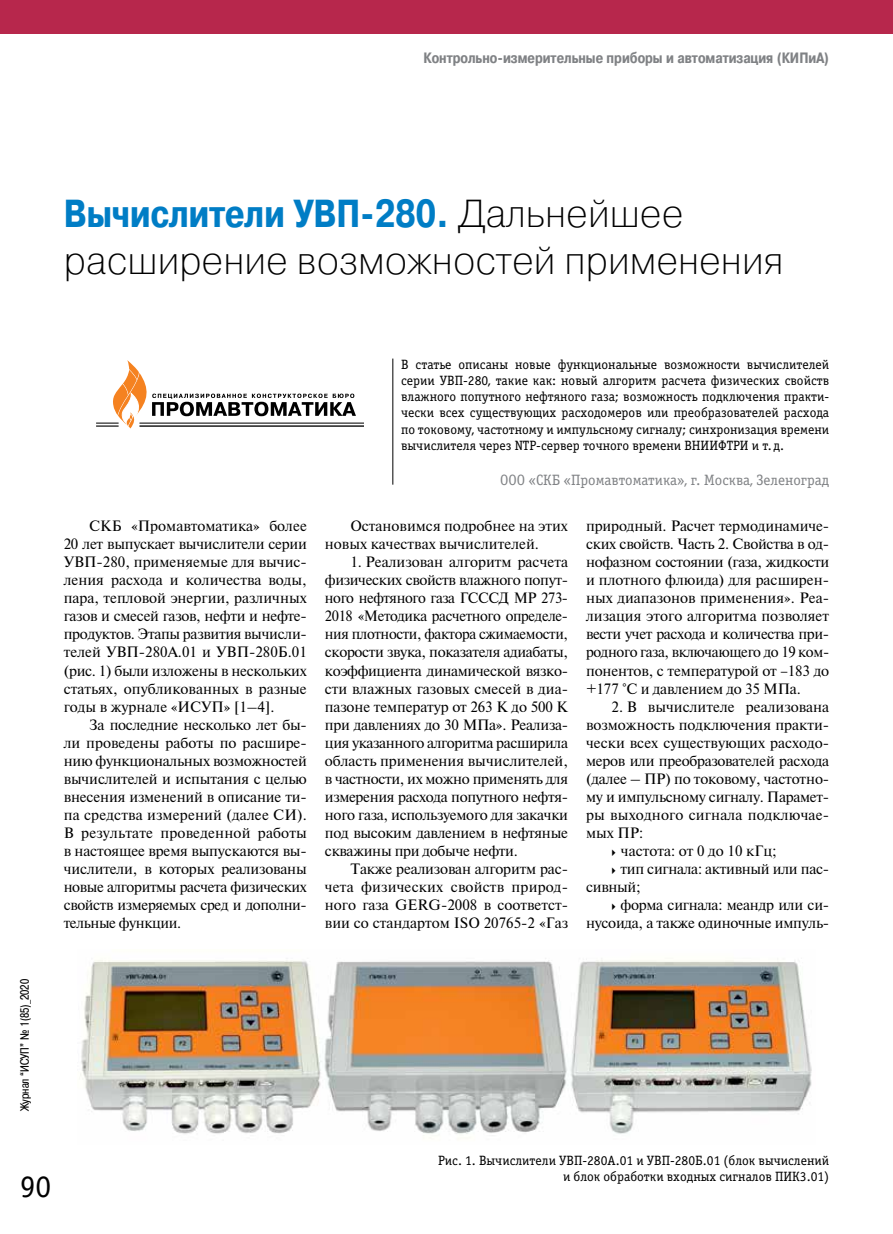
<style>
.page{position:relative;width:893px;height:1234px;background:#fff}
.page>*{position:absolute;margin:0;border:0;box-sizing:border-box;transform-origin:0 0}
.t1{font:39px "Pragmatica Light C";color:#000}
.t2{font:700 39px "Pragmatica Cond C";color:#007dc5}
.t3{font:31.5px "Officina Serif C";color:#000}
.t4{font:15px/18px "Newton";letter-spacing:-.02em;color:#000;text-align:justify}
.t5{font:15px/18px "Newton";color:#000}
.t6{font:700 15px "Pragmatica Cond C";color:#808285}
.t7{font:15px "Officina Serif C";color:#808285}
.t8{font:15px "Newton";letter-spacing:.01em;color:#000}
.t9{font:13.5px/16.2px "Officina Serif C";color:#000;text-align:justify}
.t10{font:12px "Pragmatica Cond C";color:#000}
.s1{font-family:"Pragmatica Light C";font-weight:400;color:#000}
</style>
<div class="page">
<div style="left:0;top:0;width:893px;height:34px;background:#b7274c"></div>
<hr style="left:393px;top:358px;width:1px;height:126px;background:#000">
<hr style="left:139px;top:422px;width:225px;height:1px;background:#000">
<hr style="left:139px;top:425px;width:225px;height:1px;background:#000">
<svg style="left:96px;top:360px;width:260px;height:69px"></svg>
<img style="left:80px;top:958px;width:732px;height:180px">
<p class="t6" style="left:424px;top:50px;width:407px">Контрольно-измерительные приборы и автоматизация (КИПиА)</p>
<h1 class="t2" style="left:64px;top:191px;width:621px">Вычислители УВП‑280. <span class="s1">Дальнейшее</span></h1>
<h1 class="t1" style="left:64px;top:238px;width:721px">расширение возможностей применения</h1>
<p class="t4" style="left:64px;top:516px;width:245px;text-indent:26px">СКБ «Промавтоматика» более 20 лет выпускает вычислители серии УВП‑280, применяемые для вычис‑ ления расхода и количества воды, пара, тепловой энергии, различных газов и смесей газов, нефти и нефте‑ продуктов. Этапы развития вычисли‑ телей УВП‑280А.01 и УВП‑280Б.01 (рис. 1) были изложены в нескольких статьях, опубликованных в разные годы в журнале «ИСУП» [1–4].</p>
<p class="t4" style="left:64px;top:714px;width:245px;text-align:left;text-indent:26px">За последние несколько лет бы&shy;ли проведены работы по расшире‑ нию функциональных возможностей вычислителей и испытания с целью внесения изменений в описание ти&shy;па средства измерений (далее СИ).<br>В результате проведенной работы в настоящее время выпускаются вы‑ числители, в которых реализованы новые алгоритмы расчета физических свойств измеряемых сред и дополни‑ тельные функции.</p>
<p class="t9" style="left:401px;top:356px;width:430px">В статье описаны новые функциональные возможности вычислителей серии УВП‑280, такие как: новый алгоритм расчета физических свойств влажного попутного нефтяного газа; возможность подключения практи‑ чески всех существующих расходомеров или преобразователей расхода по токовому, частотному и импульсному сигналу; синхронизация времени вычислителя через NTP-сервер точного времени ВНИИФТРИ и т. д.</p>
<p class="t7" style="left:500px;top:471px;width:330px">ООО «СКБ «Промавтоматика», г. Москва, Зеленоград</p>
<p class="t5" style="left:325px;top:516px;width:245px;text-indent:26px">Остановимся подробнее на этих новых качествах вычислителей.</p>
<p class="t4" style="left:325px;top:552px;width:245px;text-align:left;text-indent:26px">1. Реализован алгоритм расчета физических свойств влажного попут‑ ного нефтяного газа ГСССД МР 273- 2018 «Методика расчетного определе‑ ния плотности, фактора сжимаемости, скорости звука, показателя адиабаты, коэффициента динамической вязко‑ сти влажных газовых смесей в диа‑ пазоне температур от 263 К до 500 К при давлениях до 30 МПа». Реализа‑ ция указанного алгоритма расширила область применения вычислителей, в частности, их можно применять для измерения расхода попутного нефтя‑ ного газа, используемого для закачки под высоким давлением в нефтяные скважины при добыче нефти.</p>
<p class="t4" style="left:325px;top:858px;width:245px;text-indent:26px">Также реализован алгоритм рас‑ чета физических свойств природ‑ ного газа GERG‑2008 в соответст‑ вии со стандартом ISO 20765‑2 «Газ</p>
<p class="t4" style="left:586px;top:516px;width:245px">природный. Расчет термодинамиче‑ ских свойств. Часть 2. Свойства в од‑ нофазном состоянии (газа, жидкости и плотного флюида) для расширен‑ ных диапазонов применения». Реа‑ лизация этого алгоритма позволяет вести учет расхода и количества при‑ родного газа, включающего до 19 ком‑ понентов, с температурой от –183 до +177 °C и давлением до 35 МПа.</p>
<p class="t5" style="left:612px;top:696px;width:219px">2. В вычислителе реализована</p>
<p class="t5" style="left:586px;top:714px;width:245px">возможность подключения практи‑</p>
<p class="t5" style="left:586px;top:732px;width:245px">чески всех существующих расходо‑</p>
<p class="t4" style="left:586px;top:750px;width:245px">меров или преобразователей расхода</p>
<p class="t4" style="left:586px;top:768px;width:245px">(далее – ПР) по токовому, частотно‑</p>
<p class="t4" style="left:586px;top:786px;width:245px">му и импульсному сигналу. Парамет‑</p>
<p class="t8" style="left:586px;top:803px;width:245px">ры выходного сигнала подключае‑</p>
<p class="t4" style="left:586px;top:822px;width:59px">мых ПР:</p>
<p class="t5" style="left:621px;top:840px;width:157px">частота: от 0 до 10 кГц;</p>
<p class="t4" style="left:620px;top:858px;width:210px">тип сигнала: активный или пас‑</p>
<p class="t4" style="left:586px;top:876px;width:56px">сивный;</p>
<p class="t4" style="left:620px;top:894px;width:210px">форма сигнала: меандр или си‑</p>
<p class="t4" style="left:586px;top:912px;width:245px">нусоида, а также одиночные импуль‑</p>
<p class="t10" style="left:18px;top:1110px;width:134px;rotate:-90deg">Журнал “ИСУП” № 1(85)_2020</p>
<h2 class="t3" style="left:20px;top:1168px;width:33px">90</h2>
<p class="t9" style="left:438px;top:1151px;width:393px;text-align:right">Рис. 1. Вычислители УВП-280А.01 и УВП-280Б.01 (блок вычислений и блок обработки входных сигналов ПИК3.01)</p>
</div>
